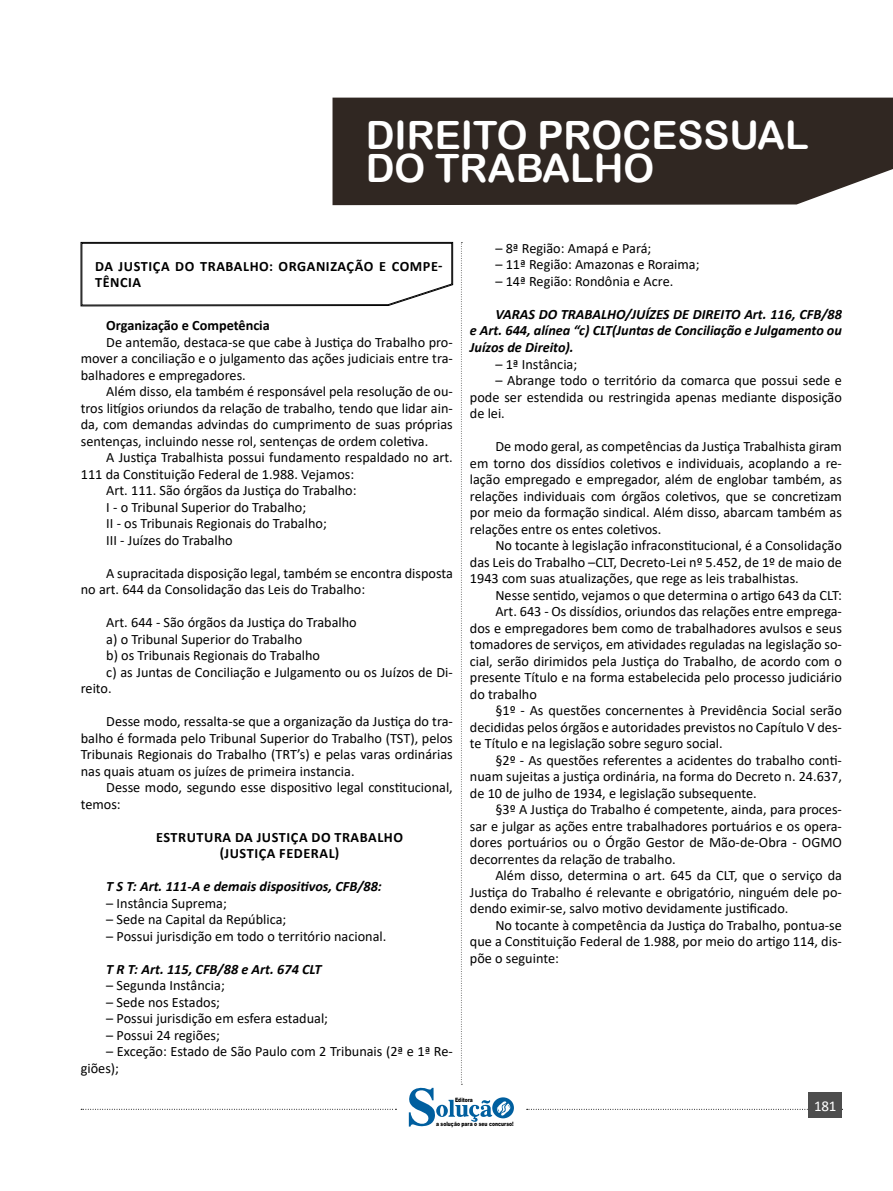
<style>
.page{position:relative;width:893px;height:1191px;background:#fff}
.page>*{position:absolute;margin:0;border:0;box-sizing:border-box;transform-origin:0 0}
.t1{font:39px/33px "Arial Rounded MT Bold";color:#fff}
.t2{font:15px "Calibri";color:#fff}
.TEXTO_BASE{font:14.25px/16.5px "Calibri";color:#000;text-align:justify}
.TEXTO_BASE-2{font:14.25px/16.5px "Calibri Bold Italic 2";color:#000;text-align:justify}
.CAIXINHAS{font:700 14.25px/16.5px "Calibri";letter-spacing:.04em;color:#000}
.TITULO_DE_LEI{font:14.25px "Calibri Bold 2";letter-spacing:.04em;color:#000}
.TITULO_DE_ASSUNTO__CORPO{font:700 14.25px "Calibri";color:#000}
.TITULO_DE_LEI-2{font:700 14.25px "Calibri";letter-spacing:.04em;color:#000}
.t3{font:900 6px "Arial";color:#000;scale:.76 1}
.s1{font-family:"Calibri Bold 2";font-weight:400}
.s2{font-family:"Calibri 2"}
</style>
<div class="page">
<div style="left:332px;top:98px;width:561px;height:107px;background:#302722"></div>
<svg style="left:527px;top:1109px;width:316px;height:1px"></svg>
<div style="left:809px;top:1092px;width:33px;height:26px;background:#4d4d4d"></div>
<svg style="left:81px;top:242px;width:433px;height:885px"></svg>
<h1 class="t1" style="left:366px;top:118px;width:444px">DIREITO PROCESSUAL<br>DO TRABALHO</h1>
<p class="CAIXINHAS" style="left:95px;top:257px;width:349px">DA JUSTIÇA DO TRABALHO: ORGANIZAÇÃO E COMPE-<br><span class="s1">TÊNCIA</span></p>
<p class="TITULO_DE_ASSUNTO__CORPO" style="left:106px;top:315px;width:165px">Organização e Competência</p>
<p class="TEXTO_BASE" style="left:81px;top:333px;width:374px;text-indent:26px">De antemão, destaca-se que cabe à Justiça do Trabalho pro&shy;mover a conciliação e o julgamento das ações judiciais entre tra&shy;<span class="s2">balhadores e empregadores.</span></p>
<p class="TEXTO_BASE" style="left:81px;top:383px;width:374px;text-indent:26px">Além disso, ela também é responsável pela resolução de ou&shy;tros litígios oriundos da relação de trabalho, tendo que lidar ain&shy;da, com demandas advindas do cumprimento de suas próprias sentenças, incluindo nesse rol, sentenças de ordem coletiva.</p>
<p class="TEXTO_BASE" style="left:81px;top:449px;width:374px;text-indent:26px">A Justiça Trabalhista possui fundamento respaldado no art.<br>111 da Constituição Federal de 1.988. Vejamos:</p>
<p class="TEXTO_BASE" style="left:106px;top:482px;width:252px">Art. 111. São órgãos da Justiça do Trabalho:</p>
<p class="TEXTO_BASE" style="left:106px;top:498px;width:201px">I - o Tribunal Superior do Trabalho;</p>
<p class="TEXTO_BASE" style="left:106px;top:515px;width:222px">II - os Tribunais Regionais do Trabalho;</p>
<p class="TEXTO_BASE" style="left:106px;top:531px;width:128px">III - Juízes do Trabalho</p>
<p class="TEXTO_BASE" style="left:81px;top:564px;width:374px;text-indent:26px">A supracitada disposição legal, também se encontra disposta no art. 644 da Consolidação das Leis do Trabalho:</p>
<p class="TEXTO_BASE" style="left:106px;top:614px;width:252px">Art. 644 - São órgãos da Justiça do Trabalho</p>
<p class="TEXTO_BASE" style="left:106px;top:630px;width:198px">a) o Tribunal Superior do Trabalho</p>
<p class="TEXTO_BASE" style="left:106px;top:647px;width:215px">b) os Tribunais Regionais do Trabalho</p>
<p class="TEXTO_BASE" style="left:81px;top:663px;width:374px;text-indent:26px">c) as Juntas de Conciliação e Julgamento ou os Juízos de Di&shy;<span class="s2">reito.</span></p>
<p class="TEXTO_BASE" style="left:81px;top:713px;width:374px;text-indent:26px">Desse modo, ressalta-se que a organização da Justiça do tra&shy;balho é formada pelo Tribunal Superior do Trabalho (TST), pelos Tribunais Regionais do Trabalho (TRT’s) e pelas varas ordinárias nas quais atuam os juízes de primeira instancia.</p>
<p class="TEXTO_BASE" style="left:81px;top:779px;width:374px;text-indent:26px">Desse modo, segundo esse dispositivo legal constitucional, <span class="s2">temos:</span></p>
<p class="TITULO_DE_LEI" style="left:156px;top:827px;width:249px">ESTRUTURA DA JUSTIÇA DO TRABALHO</p>
<p class="TITULO_DE_LEI-2" style="left:220px;top:843px;width:121px">(JUSTIÇA FEDERAL)</p>
<p class="TEXTO_BASE-2" style="left:106px;top:878px;width:277px">T S T: Art. 111-A e demais dispositivos, CFB/88:</p>
<p class="TEXTO_BASE" style="left:106px;top:894px;width:122px">– Instância Suprema;</p>
<p class="TEXTO_BASE" style="left:106px;top:911px;width:182px">– Sede na Capital da República;</p>
<p class="TEXTO_BASE" style="left:106px;top:927px;width:282px">– Possui jurisdição em todo o território nacional.</p>
<p class="TEXTO_BASE-2" style="left:106px;top:960px;width:217px">T R T: Art. 115, CFB/88 e Art. 674 CLT</p>
<p class="TEXTO_BASE" style="left:106px;top:977px;width:120px">– Segunda Instância;</p>
<p class="TEXTO_BASE" style="left:106px;top:993px;width:115px">– Sede nos Estados;</p>
<p class="TEXTO_BASE" style="left:106px;top:1010px;width:223px">– Possui jurisdição em esfera estadual;</p>
<p class="TEXTO_BASE" style="left:106px;top:1026px;width:115px">– Possui 24 regiões;</p>
<p class="TEXTO_BASE" style="left:81px;top:1043px;width:374px;text-indent:26px">– Exceção: Estado de São Paulo com 2 Tribunais (2ª e 1ª Re&shy;giões);</p>
<p class="TEXTO_BASE" style="left:495px;top:240px;width:157px">– 8ª Região: Amapá e Pará;</p>
<p class="TEXTO_BASE" style="left:495px;top:256px;width:206px">– 11ª Região: Amazonas e Roraima;</p>
<p class="TEXTO_BASE" style="left:495px;top:273px;width:179px">– 14ª Região: Rondônia e Acre.</p>
<p class="TEXTO_BASE-2" style="left:470px;top:305px;width:374px;text-indent:26px">VARAS DO TRABALHO/JUÍZES DE DIREITO Art. 116, CFB/88 e Art. 644, alínea “c) CLT(Juntas de Conciliação e Julgamento ou Juízos de Direito).</p>
<p class="TEXTO_BASE" style="left:495px;top:355px;width:83px">– 1ª Instância;</p>
<p class="TEXTO_BASE" style="left:470px;top:372px;width:374px;text-indent:26px">– Abrange todo o território da comarca que possui sede e pode ser estendida ou restringida apenas mediante disposição <span class="s2">de lei.</span></p>
<p class="TEXTO_BASE" style="left:470px;top:438px;width:374px;text-indent:26px">De modo geral, as competências da Justiça Trabalhista giram em torno dos dissídios coletivos e individuais, acoplando a re&shy;lação empregado e empregador, além de englobar também, as relações individuais com órgãos coletivos, que se concretizam por meio da formação sindical. Além disso, abarcam também as relações entre os entes coletivos.</p>
<p class="TEXTO_BASE" style="left:470px;top:537px;width:374px;text-indent:26px">No tocante à legislação infraconstitucional, é a Consolidação das Leis do Trabalho –CLT, Decreto-Lei nº 5.452, de 1º de maio de 1943 com suas atualizações, que rege as leis trabalhistas.</p>
<p class="TEXTO_BASE" style="left:495px;top:586px;width:348px">Nesse sentido, vejamos o que determina o artigo 643 da CLT:</p>
<p class="TEXTO_BASE" style="left:470px;top:603px;width:374px;text-indent:26px">Art. 643 - Os dissídios, oriundos das relações entre emprega&shy;dos e empregadores bem como de trabalhadores avulsos e seus tomadores de serviços, em atividades reguladas na legislação so&shy;cial, serão dirimidos pela Justiça do Trabalho, de acordo com o presente Título e na forma estabelecida pelo processo judiciário <span class="s2">do trabalho</span></p>
<p class="TEXTO_BASE" style="left:470px;top:702px;width:374px;text-indent:26px">§1º - As questões concernentes à Previdência Social serão decididas pelos órgãos e autoridades previstos no Capítulo V des&shy;te Título e na legislação sobre seguro social.</p>
<p class="TEXTO_BASE" style="left:470px;top:751px;width:374px;text-indent:26px">§2º - As questões referentes a acidentes do trabalho conti&shy;nuam sujeitas a justiça ordinária, na forma do Decreto n. 24.637, de 10 de julho de 1934, e legislação subsequente.</p>
<p class="TEXTO_BASE" style="left:470px;top:801px;width:374px;text-indent:26px">§3º A Justiça do Trabalho é competente, ainda, para proces&shy;sar e julgar as ações entre trabalhadores portuários e os opera&shy;dores portuários ou o Órgão Gestor de Mão-de-Obra - OGMO <span class="s2">decorrentes da relação de trabalho.</span></p>
<p class="TEXTO_BASE" style="left:470px;top:867px;width:374px;text-indent:26px">Além disso, determina o art. 645 da CLT, que o serviço da Justiça do Trabalho é relevante e obrigatório, ninguém dele po&shy;dendo eximir-se, salvo motivo devidamente justificado.</p>
<p class="TEXTO_BASE" style="left:470px;top:916px;width:374px;text-indent:26px">No tocante à competência da Justiça do Trabalho, pontua-se que a Constituição Federal de 1.988, por meio do artigo 114, dis&shy;põe o seguinte:</p>
<p class="t3" style="left:455px;top:1095px;width:25px">Editora</p>
<p class="t3" style="left:436px;top:1119px;width:103px">a solução para o seu concurso!</p>
<p class="t2" style="left:814px;top:1095px;width:24px">181</p>
</div>
